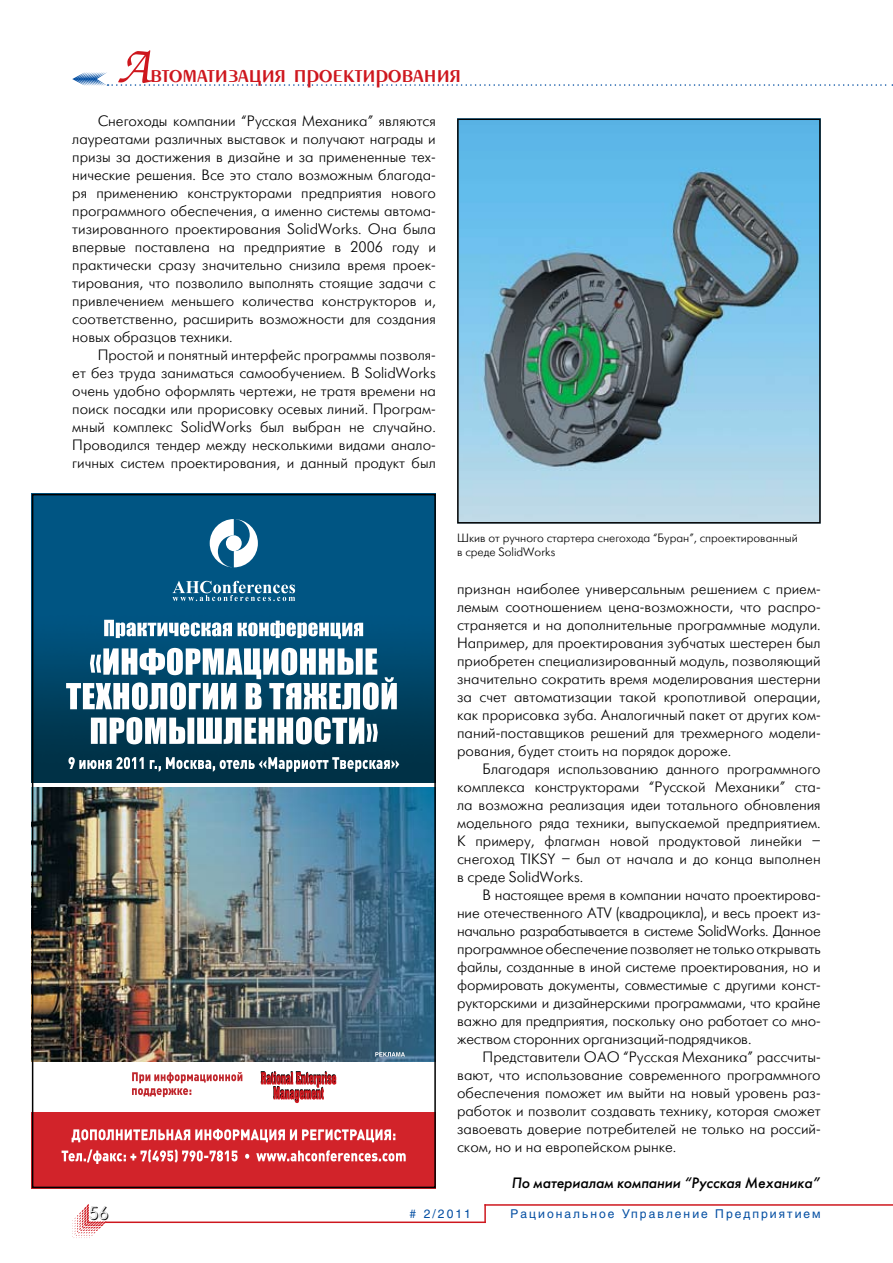
<style>
.page{position:relative;width:893px;height:1263px;background:#fff}
.page>*{position:absolute;margin:0;border:0;box-sizing:border-box;transform-origin:0 0}
.t1{font:27px "Penta Demi";color:#ce171e}
.t2{font:18px "Futuris Shadow C";color:#000}
.t3{font:15px/18px "Futuris Light C";color:#000;text-align:justify}
.t4{font:italic 15px "Futuris C";color:#000}
.t5{font:12px/14.4px "Futuris Light C";color:#000}
.t6{font:12px "Helios";letter-spacing:.17em;color:#034ea2}
.s1{font-family:"Zapf Chancery C";font-size:54px}
</style>
<div class="page">
<svg style="left:72px;top:1204px;width:34px;height:34px"></svg>
<svg style="left:484px;top:1206px;width:2px;height:15px"></svg>
<hr style="left:105px;top:1221px;width:381px;height:2px;background:#ce171e">
<hr style="left:484px;top:1204px;width:409px;height:2px;background:#ce171e">
<svg style="left:72px;top:72px;width:821px;height:14px"></svg>
<img style="left:460px;top:121px;width:358px;height:400px">
<div style="left:457px;top:118px;width:364px;height:406px;border:2px solid #000"></div>
<img style="left:35px;top:787px;width:398px;height:274px">
<img style="left:35px;top:497px;width:398px;height:285px">
<svg style="left:210px;top:519px;width:48px;height:48px"></svg>
<div style="left:226px;top:535px;width:16px;height:16px;background:#fff;border-radius:50%"></div>
<svg style="left:172px;top:581px;width:123px;height:20px;background:#4683a5"></svg>
<div style="left:32px;top:1113px;width:404px;height:75px;background:#d2232a"></div>
<svg style="left:261px;top:1071px;width:75px;height:32px"></svg>
<svg style="left:132px;top:1072px;width:110px;height:25px"></svg>
<svg style="left:68px;top:757px;width:331px;height:15px"></svg>
<svg style="left:104px;top:620px;width:259px;height:19px"></svg>
<svg style="left:66px;top:648px;width:331px;height:62px"></svg>
<svg style="left:91px;top:717px;width:287px;height:27px"></svg>
<svg style="left:72px;top:1129px;width:323px;height:13px"></svg>
<svg style="left:62px;top:1149px;width:344px;height:15px"></svg>
<svg style="left:375px;top:1052px;width:30px;height:5px"></svg>
<div style="left:32px;top:494px;width:404px;height:694px;border:2px solid #000"></div>
<h1 class="t1" style="left:117px;top:60px;width:346px"><span class="s1">А</span>втоматизация проектирования</h1>
<p class="t3" style="left:72px;top:112px;width:365px;text-indent:26px">Снегоходы компании “Русская Механика” являются лауреатами различных выставок и получают награды и призы за достижения в дизайне и за примененные тех&shy;нические решения. Все это стало возможным благода&shy;ря применению конструкторами предприятия нового программного обеспечения, а именно системы автома&shy;тизированного проектирования SolidWorks. Она была впервые поставлена на предприятие в 2006 году и практически сразу значительно снизила время проек&shy;тирования, что позволило выполнять стоящие задачи с привлечением меньшего количества конструкторов и, соответственно, расширить возможности для создания новых образцов техники.</p>
<p class="t3" style="left:72px;top:346px;width:365px;text-indent:26px">Простой и понятный интерфейс программы позволя&shy;ет без труда заниматься самообучением. В SolidWorks очень удобно оформлять чертежи, не тратя времени на поиск посадки или прорисовку осевых линий. Програм&shy;мный комплекс SolidWorks был выбран не случайно.<br>Проводился тендер между несколькими видами анало&shy;гичных систем проектирования, и данный продукт был</p>
<p class="t5" style="left:457px;top:531px;width:342px">Шкив от ручного стартера снегохода “Буран”, спроектированный в среде SolidWorks</p>
<p class="t3" style="left:457px;top:580px;width:365px">признан наиболее универсальным решением с прием&shy;лемым соотношением цена-возможности, что распро&shy;страняется и на дополнительные программные модули.<br>Например, для проектирования зубчатых шестерен был приобретен специализированный модуль, позволяющий значительно сократить время моделирования шестерни за счет автоматизации такой кропотливой операции, как прорисовка зуба. Аналогичный пакет от других ком&shy;паний-поставщиков решений для трехмерного модели&shy;рования, будет стоить на порядок дороже.</p>
<p class="t3" style="left:457px;top:760px;width:365px;text-indent:26px">Благодаря использованию данного программного комплекса конструкторами “Русской Механики” ста&shy;ла возможна реализация идеи тотального обновления модельного ряда техники, выпускаемой предприятием.<br>К примеру, флагман новой продуктовой линейки – снегоход TIKSY – был от начала и до конца выполнен в среде SolidWorks.</p>
<p class="t3" style="left:457px;top:886px;width:365px;text-indent:26px">В настоящее время в компании начато проектирова&shy;ние отечественного ATV (квадроцикла), и весь проект из&shy;начально разрабатывается в системе SolidWorks. Данное программное обеспечение позволяет не только открывать файлы, созданные в иной системе проектирования, но и формировать документы, совместимые с другими конст&shy;рукторскими и дизайнерскими программами, что крайне важно для предприятия, поскольку оно работает со мно&shy;жеством сторонних организаций-подрядчиков.</p>
<p class="t3" style="left:457px;top:1048px;width:365px;text-indent:26px">Представители ОАО “Русская Механика” рассчиты&shy;вают, что использование современного программного обеспечения поможет им выйти на новый уровень раз&shy;работок и позволит создавать технику, которая сможет завоевать доверие потребителей не только на россий&shy;ском, но и на европейском рынке.</p>
<p class="t4" style="left:512px;top:1174px;width:310px">По материалам компании “Русская Механика”</p>
<p class="t2" style="left:89px;top:1204px;width:21px">56</p>
<p class="t6" style="left:510px;top:1207px;width:312px">Рациональное Управление Предприятием</p>
<p class="t6" style="left:410px;top:1207px;width:63px"># 2/2011</p>
</div>
